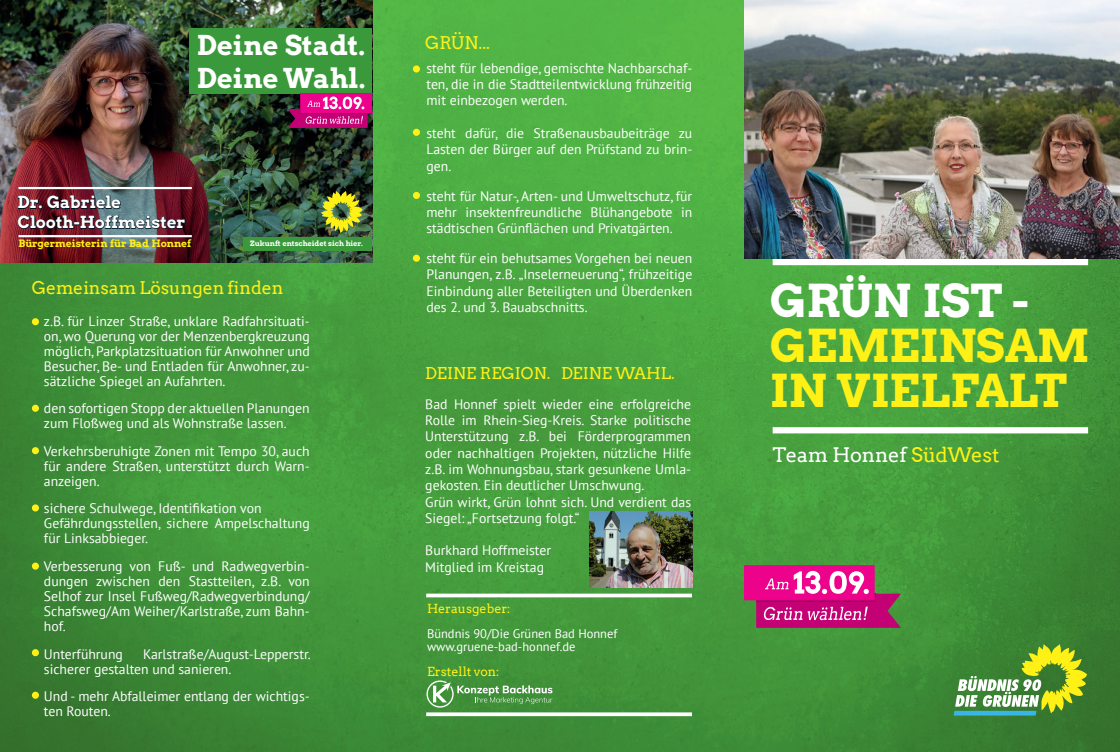
<style>
.page{position:relative;width:1120px;height:752px;background:#fff}
.page>*{position:absolute;margin:0;border:0;box-sizing:border-box;transform-origin:0 0}
.t1{font:45px/45px "Arvo Gruen";letter-spacing:-.015em;color:#fff116}
.t2{font:45px "Arvo Gruen";letter-spacing:-.01em;color:#fff}
.t3{font:27.12px/32.6px "Arvo Gruen";color:#fff}
.t4{font:20px "Arvo";letter-spacing:-.005em;color:#fff}
.t5{font:17.5px "Arvo";color:#fff116}
.t6{font:16.62px/19.9px "Arvo Gruen";color:#fff}
.t7{font:16.25px "Arvo";color:#fff116}
.t8{font:13.75px/16.2px "PT Sans";color:#fff;text-align:justify}
.t9{font:12.5px/12.5px "PT Sans";color:#fff}
.t10{font:12.5px "Arvo";color:#fff116}
.t11{font:10.12px "Arvo Gruen";color:#fff116}
.t12{font:7.25px "Arvo Gruen";color:#fff}
.s1{color:#fff116}
</style>
<div class="page">
<img style="left:0;top:0;width:1120px;height:751px">
<div style="left:772px;top:427px;width:316px;height:6px;background:#fff"></div>
<div style="left:772px;top:259px;width:316px;height:6px;background:#fff"></div>
<svg style="left:953px;top:644px;width:134px;height:71px;background:#78a74e"></svg>
<img style="left:744px;top:0;width:376px;height:259px">
<div style="left:744px;top:565px;width:130px;height:34px;background:#ed028c;border:1px solid #ed028c"></div>
<svg style="left:756px;top:570px;width:145px;height:57px"></svg>
<hr style="left:426px;top:712px;width:266px;height:3px;background:#fff">
<svg style="left:426px;top:593px;width:266px;height:4px"></svg>
<svg style="left:426px;top:680px;width:126px;height:27px;background:#63a45d"></svg>
<img style="left:0;top:0;width:372px;height:263px">
<img style="left:321px;top:191px;width:42px;height:42px">
<svg style="left:18px;top:195px;width:103px;height:14px"></svg>
<svg style="left:17px;top:215px;width:168px;height:14px;background:#432d39"></svg>
<hr style="left:18px;top:187px;width:174px;height:2px;background:#fff">
<hr style="left:18px;top:235px;width:174px;height:2px;background:#fff">
<div style="left:190px;top:28px;width:182px;height:65px;background:#3a9a3b"></div>
<svg style="left:288px;top:93px;width:84px;height:35px;background:#c72785"></svg>
<div style="left:244px;top:237px;width:128px;height:13px;background:#3a9a3b"></div>
<div style="left:32px;top:318px;width:7px;height:7px;background:#fff116;border-radius:50%"></div>
<div style="left:32px;top:404px;width:7px;height:7px;background:#fff116;border-radius:50%"></div>
<div style="left:32px;top:447px;width:7px;height:7px;background:#fff116;border-radius:50%"></div>
<div style="left:32px;top:504px;width:7px;height:7px;background:#fff116;border-radius:50%"></div>
<div style="left:32px;top:562px;width:7px;height:7px;background:#fff116;border-radius:50%"></div>
<svg style="left:32px;top:648px;width:7px;height:8px"></svg>
<div style="left:32px;top:691px;width:7px;height:7px;background:#fff116;border-radius:50%"></div>
<div style="left:413px;top:65px;width:7px;height:7px;background:#fff116;border-radius:50%"></div>
<div style="left:413px;top:129px;width:7px;height:7px;background:#fff116;border-radius:50%"></div>
<div style="left:413px;top:192px;width:7px;height:7px;background:#fff116;border-radius:50%"></div>
<div style="left:413px;top:254px;width:7px;height:7px;background:#fff116;border-radius:50%"></div>
<img style="left:589px;top:511px;width:103px;height:76px">
<h2 class="t3" style="left:197px;top:28px;width:171px">Deine Stadt.<br>Deine Wahl.</h2>
<p class="t6" style="left:18px;top:192px;width:169px">Dr. Gabriele<br>Clooth-Hoffmeister</p>
<p class="t11" style="left:18px;top:236px;width:174px">Bürgermeisterin für Bad Honnef</p>
<p class="t12" style="left:250px;top:238px;width:114px">Zukunft entscheidet sich hier.</p>
<p class="t5" style="left:32px;top:276px;width:253px">Gemeinsam Lösungen finden</p>
<p class="t8" style="left:44px;top:313px;width:267px;line-height:15px">z.B. für Linzer Straße, unklare Radfahrsituati&shy;on, wo Querung vor der Menzenbergkreuzung möglich, Parkplatzsituation für Anwohner und Besucher, Be- und Entladen für Anwohner, zu&shy;sätzliche Spiegel an Aufahrten.</p>
<p class="t8" style="left:44px;top:400px;width:267px;line-height:15px">den sofortigen Stopp der aktuellen Planungen zum Floßweg und als Wohnstraße lassen.</p>
<p class="t8" style="left:44px;top:443px;width:267px;line-height:15px">Verkehrsberuhigte Zonen mit Tempo 30, auch für andere Straßen, unterstützt durch Warn&shy;anzeigen.</p>
<p class="t8" style="left:44px;top:500px;width:267px;line-height:15px;text-align:left">sichere Schulwege, Identifikation von<br>Gefährdungsstellen, sichere Ampelschaltung für Linksabbieger.</p>
<p class="t8" style="left:44px;top:558px;width:267px;line-height:15px">Verbesserung von Fuß- und Radwegverbin&shy;dungen zwischen den Stastteilen, z.B. von Selhof zur Insel Fußweg/Radwegverbindung/ Schafsweg/Am Weiher/Karlstraße, zum Bahn&shy;hof.</p>
<p class="t8" style="left:44px;top:645px;width:80px">Unterführung</p>
<p class="t8" style="left:44px;top:645px;width:268px;line-height:15px;text-indent:99px">Karlstraße/August-Lepperstr. sicherer gestalten und sanieren.</p>
<p class="t8" style="left:44px;top:688px;width:267px;line-height:15px">Und - mehr Abfalleimer entlang der wichtigs&shy;ten Routen.</p>
<p class="t5" style="left:425px;top:31px;width:66px">GRÜN...</p>
<p class="t8" style="left:426px;top:60px;width:267px">steht für lebendige, gemischte Nachbarschaf&shy;ten, die in die Stadtteilentwicklung frühzeitig mit einbezogen werden.</p>
<p class="t8" style="left:426px;top:125px;width:267px">steht dafür, die Straßenausbaubeiträge zu Lasten der Bürger auf den Prüfstand zu brin&shy;gen.</p>
<p class="t8" style="left:426px;top:187px;width:267px">steht für Natur-, Arten- und Umweltschutz, für mehr insektenfreundliche Blühangebote in städtischen Grünflächen und Privatgärten.</p>
<p class="t8" style="left:426px;top:250px;width:267px">steht für ein behutsames Vorgehen bei neuen Planungen, z.B. „Inselerneuerung“, frühzeitige Einbindung aller Beteiligten und Überdenken des 2. und 3. Bauabschnitts.</p>
<p class="t7" style="left:425px;top:362px;width:251px">DEINE REGION. DEINE WAHL.</p>
<p class="t8" style="left:425px;top:395px;width:267px;text-align:left">Bad Honnef spielt wieder eine erfolgreiche Rolle im Rhein-Sieg-Kreis. Starke politische Unterstützung z.B. bei Förderprogrammen oder nachhaltigen Projekten, nützliche Hilfe z.B. im Wohnungsbau, stark gesunkene Umla&shy;gekosten. Ein deutlicher Umschwung.<br>Grün wirkt, Grün lohnt sich. Und verdient das Siegel: „Fortsetzung folgt.“</p>
<p class="t8" style="left:425px;top:541px;width:127px">Burkhard Hoffmeister<br>Mitglied im Kreistag</p>
<p class="t10" style="left:427px;top:600px;width:85px">Herausgeber:</p>
<p class="t9" style="left:427px;top:626px;width:192px">Bündnis 90/Die Grünen Bad Honnef www.gruene-bad-honnef.de</p>
<p class="t10" style="left:427px;top:662px;width:74px">Erstellt von:</p>
<h1 class="t2" style="left:770px;top:269px;width:261px">GRÜN IST -</h1>
<h1 class="t1" style="left:770px;top:321px;width:321px">GEMEINSAM<br>IN VIELFALT</h1>
<h3 class="t4" style="left:772px;top:441px;width:229px">Team Honnef <span class="s1">SüdWest</span></h3>
</div>
